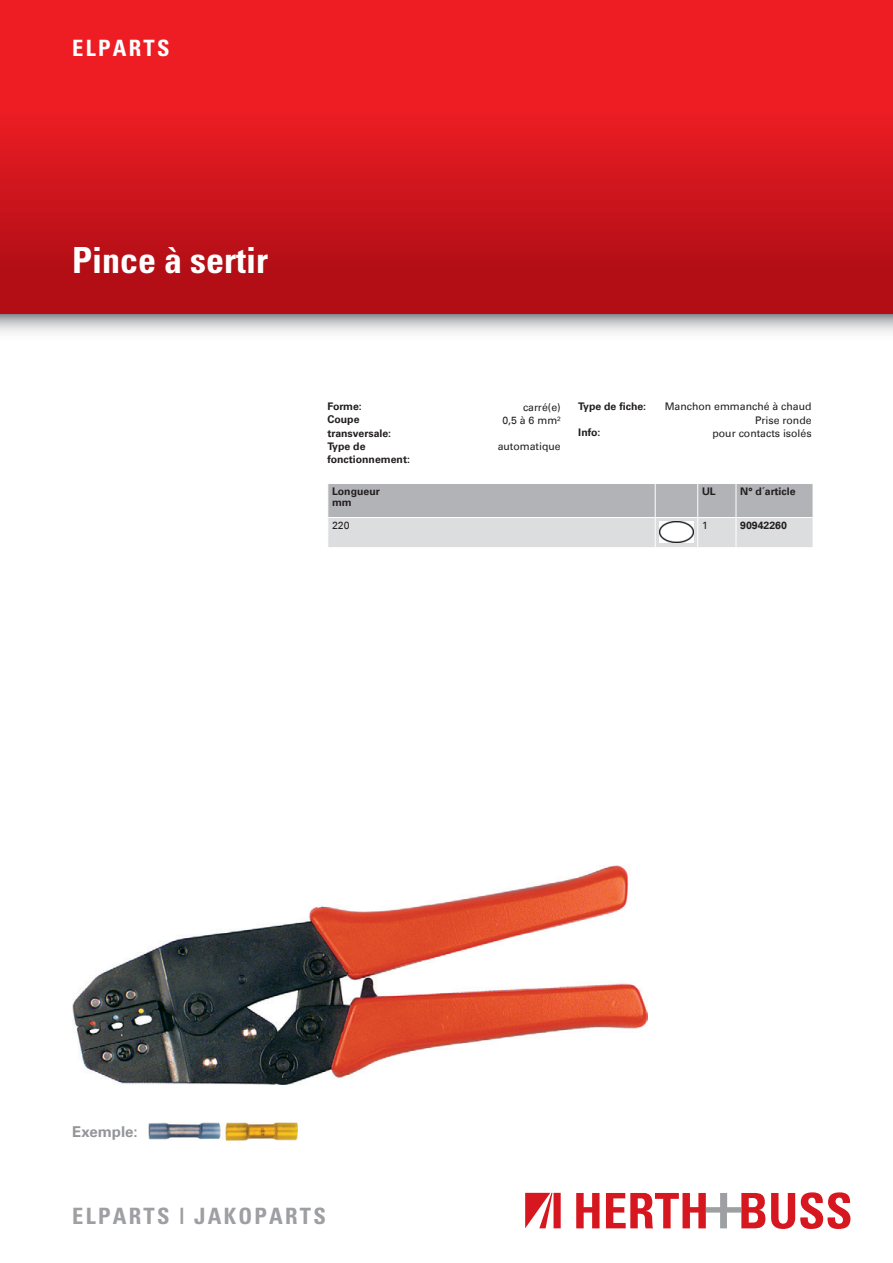
<style>
.page{position:relative;width:893px;height:1263px;background:#fff}
.page>*{position:absolute;margin:0;border:0;box-sizing:border-box;transform-origin:0 0}
.t1{font:700 condensed 36px "Univers";color:#fff}
.t2{font:700 condensed 22.5px "Univers";letter-spacing:.1em;color:#9d9fa2}
.t3{font:700 condensed 22.5px "Univers";letter-spacing:.1em;color:#fff}
.t4{font:700 15px "Univers Com 65";color:#939598}
.t5{font:700 10.5px/13.5px "Univers Com 65";color:#231f20}
.t6{font:10.5px/13.5px "Univers Com 55 Roman";color:#231f20;text-align:right}
</style>
<div class="page">
<img style="left:0;top:0;width:893px;height:333px">
<svg style="left:328px;top:484px;width:484px;height:63px;background:#c6c7ca"></svg>
<img style="left:659px;top:522px;width:34px;height:21px">
<img style="left:72px;top:866px;width:576px;height:218px">
<svg style="left:576px;top:1193px;width:23px;height:35px"></svg>
<svg style="left:606px;top:1193px;width:159px;height:35px"></svg>
<svg style="left:771px;top:1192px;width:79px;height:37px"></svg>
<svg style="left:525px;top:1193px;width:36px;height:35px"></svg>
<img style="left:149px;top:1123px;width:149px;height:17px">
<h2 class="t3" style="left:72px;top:34px;width:99px">ELPARTS</h2>
<h1 class="t1" style="left:72px;top:238px;width:197px">Pince à sertir</h1>
<p class="t5" style="left:327px;top:400px;width:36px">Forme:</p>
<p class="t6" style="left:523px;top:400px;width:39px">carré(e)</p>
<p class="t5" style="left:327px;top:413px;width:65px">Coupe transversale:</p>
<p class="t6" style="left:502px;top:413px;width:60px">0,5 à 6 mm²</p>
<p class="t5" style="left:327px;top:439px;width:84px">Type de fonctionnement:</p>
<p class="t6" style="left:498px;top:440px;width:64px">automatique</p>
<p class="t5" style="left:578px;top:399px;width:69px">Type de fiche:</p>
<p class="t6" style="left:665px;top:400px;width:148px">Manchon emmanché à chaud<br>Prise ronde</p>
<p class="t5" style="left:578px;top:426px;width:24px">Info:</p>
<p class="t6" style="left:712px;top:426px;width:101px">pour contacts isolés</p>
<p class="t5" style="left:332px;top:486px;width:49px;line-height:10.5px">Longueur mm</p>
<p class="t5" style="left:702px;top:485px;width:15px">UL</p>
<p class="t5" style="left:740px;top:485px;width:57px">N° d´article</p>
<p class="t6" style="left:332px;top:519px;width:19px">220</p>
<p class="t6" style="left:702px;top:519px;width:7px">1</p>
<p class="t5" style="left:740px;top:519px;width:48px">90942260</p>
<h3 class="t4" style="left:72px;top:1122px;width:67px">Exemple:</h3>
<h2 class="t2" style="left:72px;top:1202px;width:255px">ELPARTS | JAKOPARTS</h2>
</div>
